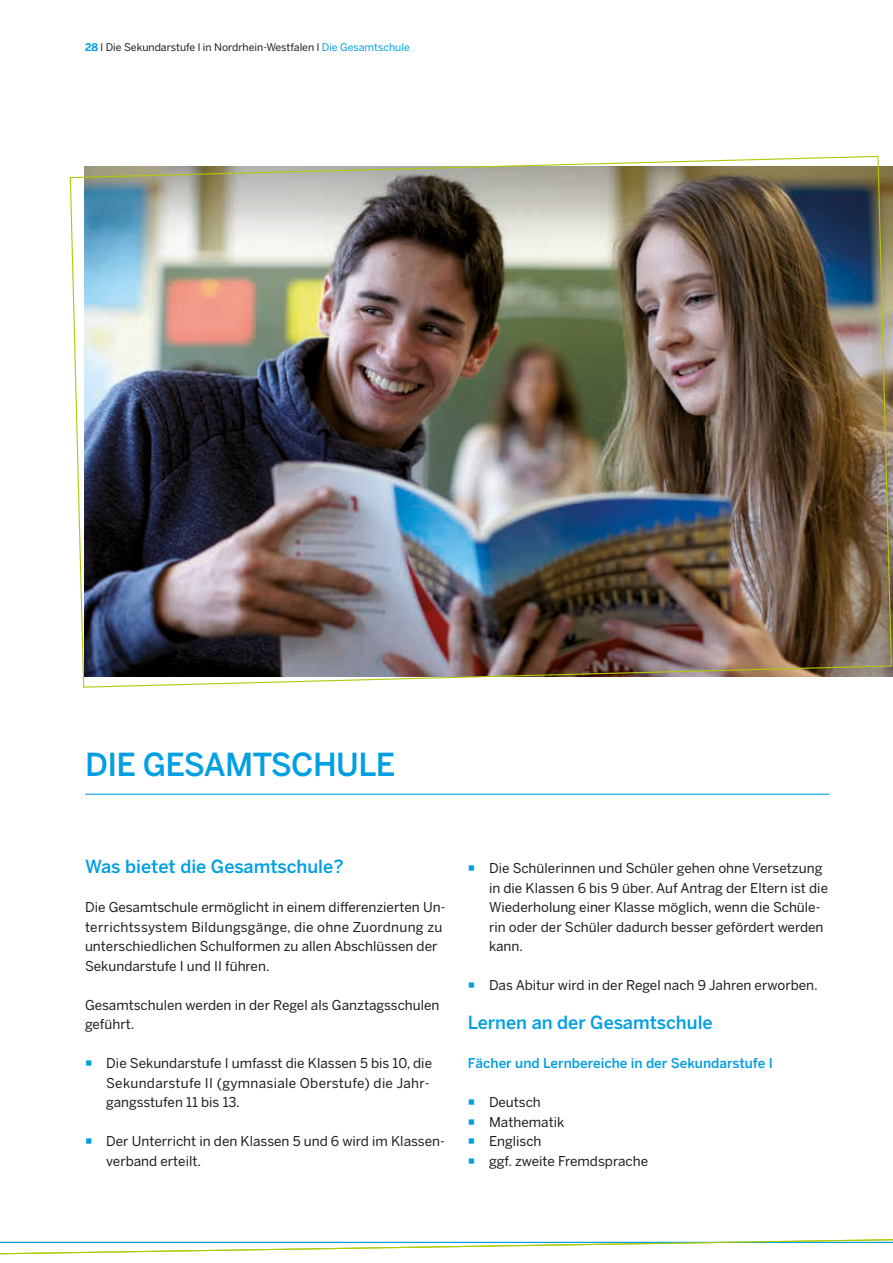
<style>
.page{position:relative;width:893px;height:1263px;background:#fff}
.page>*{position:absolute;margin:0;border:0;box-sizing:border-box;transform-origin:0 0}
.t1{font:500 31.5px "Benton Sans";letter-spacing:-.02em;color:#009fe3}
.t2{font:500 18px "Benton Sans";color:#009fe3}
.t3{font:13.5px/19.5px "Benton Sans";color:#1d1d1b}
.t4{font:500 13.5px "Benton Sans";color:#009fe3}
.t5{font:10.5px "Benton Sans";color:#1d1d1b}
.s1{font-weight:700;color:#009fe3}
.s2{color:#009fe3}
</style>
<div class="page">
<hr style="left:85px;top:794px;width:744px;height:1px;background:#009fe3">
<svg style="left:0;top:1239px;width:893px;height:16px"></svg>
<img style="left:69px;top:155px;width:823px;height:533px">
<p class="t5" style="left:85px;top:41px;width:326px"><span class="s1">28</span> l Die Sekundarstufe l in Nordrhein-Westfalen l <span class="s2">Die Gesamtschule</span></p>
<h1 class="t1" style="left:85px;top:745px;width:312px">DIE GESAMTSCHULE</h1>
<h2 class="t2" style="left:85px;top:856px;width:260px">Was bietet die Gesamtschule?</h2>
<p class="t3" style="left:85px;top:897px;width:362px">Die Gesamtschule ermöglicht in einem differenzierten Un&shy;terrichtssystem Bildungsgänge, die ohne Zuordnung zu unterschiedlichen Schulformen zu allen Abschlüssen der Sekundarstufe I und II führen.</p>
<p class="t3" style="left:85px;top:995px;width:356px">Gesamtschulen werden in der Regel als Ganztagsschulen geführt.</p>
<p class="t3" style="left:106px;top:1053px;width:327px">Die Sekundarstufe I umfasst die Klassen 5 bis 10, die<br>Sekundarstufe II (gymnasiale Oberstufe) die Jahr&shy;gangsstufen 11 bis 13.</p>
<p class="t3" style="left:106px;top:1131px;width:340px">Der Unterricht in den Klassen 5 und 6 wird im Klassen&shy;verband erteilt.</p>
<p class="t3" style="left:489px;top:858px;width:341px">Die Schülerinnen und Schüler gehen ohne Versetzung in die Klassen 6 bis 9 über. Auf Antrag der Eltern ist die Wiederholung einer Klasse möglich, wenn die Schüle&shy;rin oder der Schüler dadurch besser gefördert werden kann.</p>
<p class="t3" style="left:489px;top:975px;width:330px">Das Abitur wird in der Regel nach 9 Jahren erworben.</p>
<h2 class="t2" style="left:468px;top:1012px;width:246px">Lernen an der Gesamtschule</h2>
<p class="t4" style="left:468px;top:1055px;width:307px">Fächer und Lernbereiche in der Sekundarstufe I</p>
<p class="t3" style="left:489px;top:1092px;width:161px">Deutsch<br>Mathematik<br>Englisch<br>ggf. zweite Fremdsprache</p>
</div>
